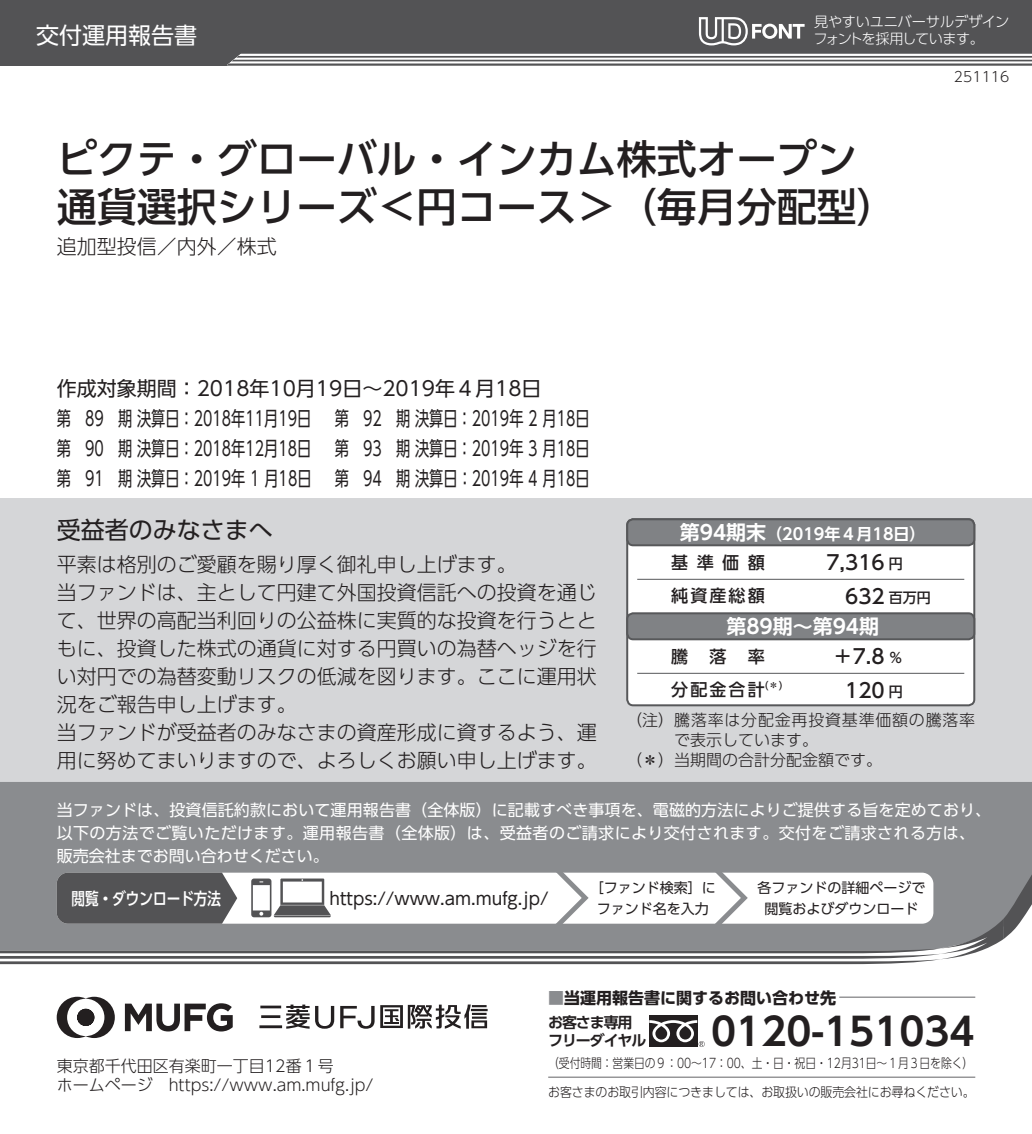
<style>
.page{position:relative;width:1032px;height:1134px;background:#fff}
.page>*{position:absolute;margin:0;border:0;box-sizing:border-box;transform-origin:0 0}
.t1{font:40px/48px "UD Shin Go Pro Medium 90 msp RKSJ H";color:#231f20}
.t2{font:38px "UD Shin Go Pro De Bold 90 msp RKSJ H";color:#231f20}
.t3{font:24px "UD Shin Go Pro Regular 90 msp RKSJ H";color:#231f20}
.t4{font:23px "UD Shin Go Pro Regular 90 msp RKSJ H";color:#fff}
.t5{font:20px/28px "UD Shin Go Pro Light 90 msp RKSJ H";color:#231f20}
.t6{font:20px/30px "UD Shin Go Pro Regular 90 msp RKSJ H";color:#231f20}
.t7{font:20px "UD Shin Go Pro Medium 90 msp RKSJ H";color:#231f20}
.t8{font:20px "UD Shin Go Pro De Bold 90 msp RKSJ H";color:#fff}
.t9{font:17px "UD Shin Go Pro Regular 90 msp RKSJ H";color:#231f20}
.t10{font:17px "UD Shin Go Pro Medium 90 msp RKSJ H";letter-spacing:.125em;color:#231f20}
.t11{font:17px "UD Shin Go C Oeiz Pr 6 Med 90 msp RKSJ H";color:#fff}
.t12{font:16px/23px "UD Shin Go Pro Regular 90 msp RKSJ H";letter-spacing:.005em;color:#fff}
.t13{font:16px/19px "UD Shin Go Pro Light 90 msp RKSJ H";color:#231f20}
.t14{font:16px "UD Shin Go Pro Light 90 msp RKSJ H";letter-spacing:.05em;color:#231f20}
.t15{font:16px "UD Shin Go Pro Bold 90 msp RKSJ H";color:#231f20}
.t16{font:16px "UD Shin Go Pro De Bold 90 msp RKSJ H";color:#fff}
.t17{font:15px/18px "UD Shin Go Pro De Bold 90 msp RKSJ H";letter-spacing:-.075em;color:#231f20}
.t18{font:14.2px/17px "UD Shin Go Pro Light 90 msp RKSJ H";letter-spacing:-.025em;color:#fff}
.t19{font:14px/20px "UD Shin Go Pro Regular 90 msp RKSJ H";color:#231f20;text-align:center}
.t20{font:14px "UD Shin Go Pro Light 90 msp RKSJ H";color:#231f20}
.t21{font:13px "UD Shin Go Pro Light 90 msp RKSJ H";letter-spacing:-.01em;color:#231f20;scale:.83 1}
.t22{font:13px "UD Shin Go Pro Light 90 msp RKSJ H";letter-spacing:-.01em;color:#231f20;scale:.92 1}
.t23{font:10.2px "UD Shin Go Pro Medium 90 msp RKSJ H";color:#231f20}
.s1{font-size:20px}
.s2{font-size:14px}
.s3{color:#8a8c8f}
</style>
<div class="page">
<svg style="left:125px;top:1003px;width:108px;height:28px"></svg>
<svg style="left:57px;top:997px;width:58px;height:41px"></svg>
<hr style="left:260px;top:1005px;width:21px;height:3px;background:#231f20">
<hr style="left:259px;top:1025px;width:23px;height:3px;background:#231f20">
<hr style="left:261px;top:1015px;width:19px;height:3px;background:#231f20">
<svg style="left:340px;top:1004px;width:148px;height:25px"></svg>
<svg style="left:286px;top:1004px;width:48px;height:25px"></svg>
<hr style="left:548px;top:1077px;width:427px;height:1px;background:#636366">
<hr style="left:839px;top:997px;width:136px;height:1px;background:#636366">
<div style="left:649px;top:1015px;width:48px;height:32px;background:#231f20"></div>
<svg style="left:649px;top:1020px;width:56px;height:27px"></svg>
<div style="left:0;top:0;width:1032px;height:65px;background:#535355"></div>
<svg style="left:227px;top:54px;width:805px;height:11px"></svg>
<svg style="left:699px;top:17px;width:105px;height:28px"></svg>
<div style="left:0;top:498px;width:1032px;height:284px;background:#d5d6d8"></div>
<div style="left:0;top:782px;width:1032px;height:65px;background:#8a8c8f"></div>
<svg style="left:0;top:847px;width:1032px;height:117px"></svg>
<div style="left:627px;top:519px;width:347px;height:186px;background:#fff;border-radius:6px"></div>
<div style="left:626px;top:518px;width:349px;height:188px;border:2px solid #57585a;border-radius:6px"></div>
<hr style="left:637px;top:579px;width:327px;height:1px;background:#57585a">
<hr style="left:637px;top:673px;width:327px;height:1px;background:#57585a">
<div style="left:627px;top:519px;width:347px;height:26px;background:#808285;border-radius:6px"></div>
<div style="left:626px;top:518px;width:349px;height:28px;border:2px solid #57585a;border-radius:6px"></div>
<div style="left:627px;top:613px;width:347px;height:26px;background:#808285;border-radius:6px"></div>
<div style="left:626px;top:612px;width:349px;height:28px;border:2px solid #57585a;border-radius:6px"></div>
<p class="t4" style="left:36px;top:27px;width:163px">交付運用報告書</p>
<p class="t18" style="left:813px;top:15px;width:197px">見やすいユニバーサルデザインフォントを採用しています。</p>
<p class="t20" style="left:954px;top:71px;width:57px">251116</p>
<h1 class="t1" style="left:57px;top:141px;width:841px">ピクテ・グローバル・インカム株式オープン通貨選択シリーズ＜円コース＞（毎月分配型）</h1>
<p class="t5" style="left:57px;top:235px;width:221px">追加型投信／内外／株式</p>
<p class="t6" style="left:57px;top:376px;width:534px">作成対象期間：2018年10月19日～2019年４月18日<br>第　89　期 決算日：2018年11月19日 第　92　期 決算日：2019年 ２ 月18日第　90　期 決算日：2018年12月18日 第　93　期 決算日：2019年 ３ 月18日第　91　期 決算日：2019年 １ 月18日 第　94　期 決算日：2019年 ４ 月18日</p>
<p class="t3" style="left:57px;top:521px;width:218px">受益者のみなさまへ</p>
<p class="t5" style="left:57px;top:553px;width:541px">平素は格別のご愛顧を賜り厚く御礼申し上げます。<br>当ファンドは、主として円建て外国投資信託への投資を通じて、世界の高配当利回りの公益株に実質的な投資を行うとともに、投資した株式の通貨に対する円買いの為替ヘッジを行い対円での為替変動リスクの低減を図ります。ここに運用状況をご報告申し上げます。<br>当ファンドが受益者のみなさまの資産形成に資するよう、運用に努めてまいりますので、よろしくお願い申し上げます。</p>
<p class="t16" style="left:680px;top:528px;width:247px"><span class="s1">第94期末</span>（2019年４月18日）</p>
<p class="t10" style="left:671px;top:556px;width:95px">基準価額</p>
<p class="t7" style="left:826px;top:555px;width:78px">7,316 <span class="s2">円</span></p>
<p class="t10" style="left:671px;top:590px;width:95px">純資産総額</p>
<p class="t7" style="left:845px;top:588px;width:87px">632 <span class="s2">百万円</span></p>
<p class="t8" style="left:726px;top:619px;width:154px">第89期～第94期</p>
<p class="t10" style="left:671px;top:650px;width:18px">騰</p>
<p class="t10" style="left:709px;top:650px;width:18px">落</p>
<p class="t10" style="left:748px;top:650px;width:18px">率</p>
<p class="t7" style="left:833px;top:649px;width:71px">＋7.8 <span class="s2">％</span></p>
<p class="t10" style="left:671px;top:684px;width:95px">分配金合計</p>
<p class="t23" style="left:765px;top:681px;width:19px">(＊)</p>
<p class="t7" style="left:845px;top:682px;width:59px">120 <span class="s2">円</span></p>
<p class="t14" style="left:626px;top:714px;width:351px">（注） 騰落率は分配金再投資基準価額の騰落率</p>
<p class="t13" style="left:674px;top:733px;width:145px">で表示しています。</p>
<p class="t13" style="left:626px;top:753px;width:257px">（＊） 当期間の合計分配金額です。</p>
<p class="t12" style="left:57px;top:801px;width:936px">当ファンドは、投資信託約款において運用報告書（全体版）に記載すべき事項を、電磁的方法によりご提供する旨を定めており、以下の方法でご覧いただけます。運用報告書（全体版）は、受益者のご請求により交付されます。交付をご請求される方は、販売会社までお問い合わせください。</p>
<p class="t11" style="left:72px;top:892px;width:151px">閲覧・ダウンロード方法</p>
<p class="t9" style="left:329px;top:892px;width:220px">https://www.am.mufg.jp/</p>
<p class="t19" style="left:590px;top:880px;width:127px">［ファンド検索］にファンド名を入力</p>
<p class="t19" style="left:757px;top:880px;width:169px">各ファンドの詳細ページで閲覧およびダウンロード</p>
<p class="t13" style="left:57px;top:1058px;width:318px">東京都千代田区有楽町一丁目12番１号<br>ホームページ　https://www.am.mufg.jp/</p>
<p class="t15" style="left:548px;top:992px;width:289px"><span class="s3">■</span>当運用報告書に関するお問い合わせ先</p>
<p class="t17" style="left:548px;top:1015px;width:100px">お客さま専用フリーダイヤル</p>
<h2 class="t2" style="left:711px;top:1017px;width:265px">0120-151034</h2>
<p class="t21" style="left:548px;top:1058px;width:514px">（受付時間：営業日の９：00～17：00、土・日・祝日・12月31日～１月３日を除く）</p>
<p class="t22" style="left:548px;top:1087px;width:465px">お客さまのお取引内容につきましては、お取扱いの販売会社にお尋ねください。</p>
</div>
